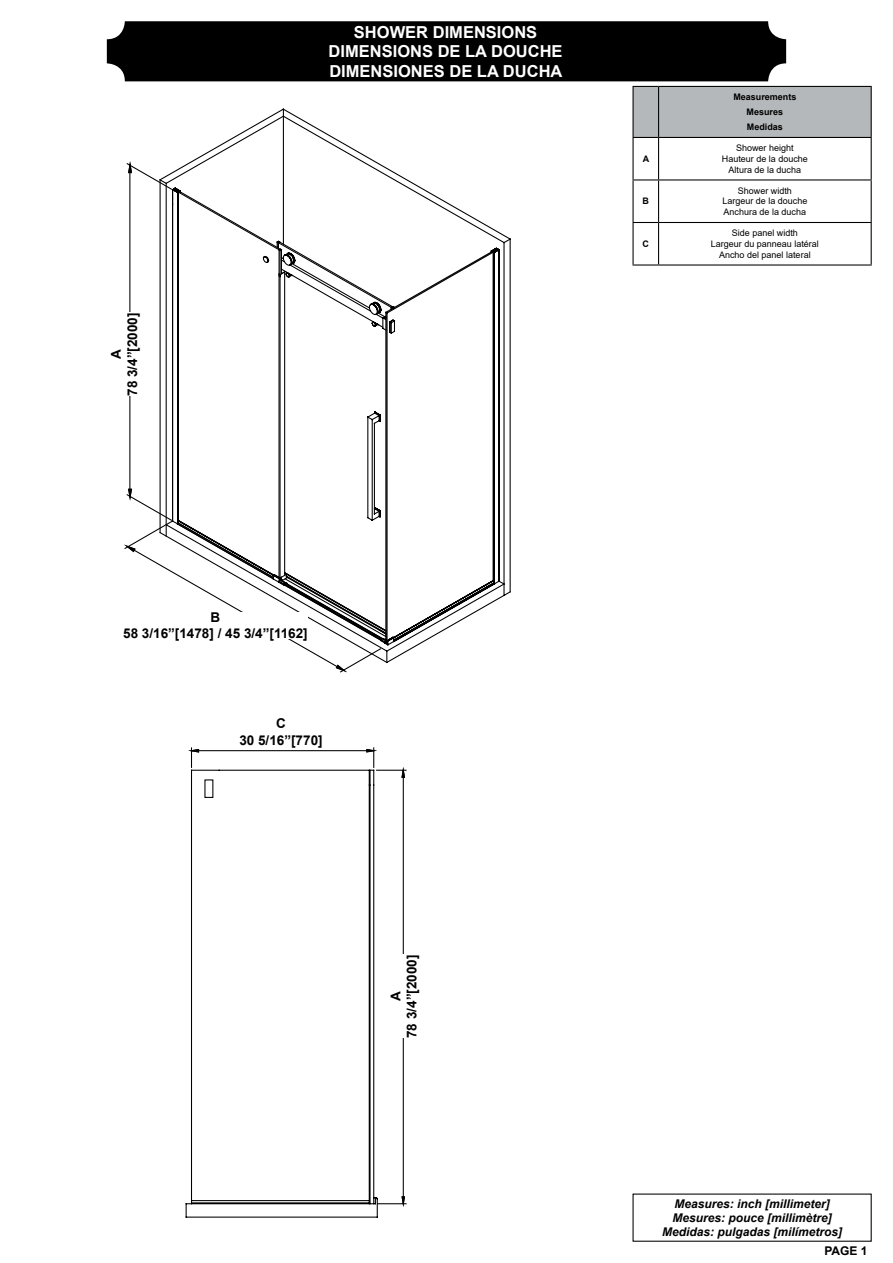
<style>
.page{position:relative;width:893px;height:1263px;background:#fff}
.page>*{position:absolute;margin:0;border:0;box-sizing:border-box;transform-origin:0 0}
.t1{font:700 16.5px/19.8px "Arial";color:#fff;text-align:center}
.t2{font:700 13.5px/16.2px "Arial";color:#000;text-align:center}
.t3{font:italic 700 12px/14.4px "Arial";color:#000;text-align:center}
.t4{font:700 12px "Arial";color:#000}
.t5{font:9px/10.8px "Arial";color:#000;text-align:center}
.t6{font:700 9px/15px "Arial";color:#000;text-align:center}
</style>
<div class="page">
<svg style="left:382px;top:172px;width:123px;height:491px"></svg>
<svg style="left:197px;top:108px;width:198px;height:534px"></svg>
<svg style="left:124px;top:158px;width:258px;height:515px"></svg>
<svg style="left:185px;top:769px;width:222px;height:449px"></svg>
<svg style="left:190px;top:747px;width:216px;height:463px"></svg>
<svg style="left:185px;top:748px;width:195px;height:23px"></svg>
<div style="left:107px;top:21px;width:679px;height:60px;background:#000;border-radius:18px"></div>
<div style="left:111px;top:313px;width:26px;height:83px;background:#fff"></div>
<div style="left:123px;top:612px;width:185px;height:26px;background:#fff"></div>
<div style="left:391px;top:955px;width:26px;height:83px;background:#fff"></div>
<hr style="left:659px;top:86px;width:213px;height:1px;background:#000">
<hr style="left:871px;top:87px;width:1px;height:50px;background:#000">
<div style="left:632px;top:86px;width:239px;height:52px;background:#b5b8bb"></div>
<hr style="left:632px;top:138px;width:2px;height:41px;background:#000">
<hr style="left:659px;top:137px;width:213px;height:1px;background:#000">
<hr style="left:658px;top:138px;width:1px;height:41px;background:#000">
<hr style="left:871px;top:138px;width:1px;height:41px;background:#000">
<svg style="left:632px;top:179px;width:27px;height:1px"></svg>
<hr style="left:632px;top:180px;width:2px;height:42px;background:#000">
<hr style="left:659px;top:179px;width:213px;height:1px;background:#000">
<hr style="left:658px;top:180px;width:1px;height:42px;background:#000">
<hr style="left:871px;top:180px;width:1px;height:42px;background:#000">
<svg style="left:632px;top:222px;width:27px;height:1px"></svg>
<hr style="left:632px;top:223px;width:2px;height:41px;background:#000">
<hr style="left:659px;top:222px;width:213px;height:1px;background:#000">
<hr style="left:658px;top:223px;width:1px;height:41px;background:#000">
<hr style="left:871px;top:223px;width:1px;height:41px;background:#000">
<hr style="left:632px;top:264px;width:27px;height:2px;background:#000">
<hr style="left:659px;top:264px;width:213px;height:2px;background:#000">
<h2 class="t2" style="left:108px;top:396px;width:85px;rotate:-90deg">A<br>78 3/4”[2000]</h2>
<h1 class="t1" style="left:329px;top:22px;width:236px">SHOWER DIMENSIONS<br>DIMENSIONS DE LA DOUCHE<br>DIMENSIONES DE LA DUCHA</h1>
<p class="t6" style="left:733px;top:90px;width:65px">Measurements<br>Mesures<br>Medidas</p>
<p class="t6" style="left:643px;top:151px;width:8px">A</p>
<p class="t5" style="left:722px;top:143px;width:88px">Shower height<br>Hauteur de la douche<br>Altura de la ducha</p>
<p class="t6" style="left:643px;top:194px;width:8px">B</p>
<p class="t5" style="left:722px;top:185px;width:87px">Shower width<br>Largeur de la douche<br>Anchura de la ducha</p>
<p class="t6" style="left:643px;top:236px;width:8px">C</p>
<p class="t5" style="left:711px;top:228px;width:110px">Side panel width<br>Largeur du panneau latéral<br>Ancho del panel lateral</p>
<h2 class="t2" style="left:123px;top:609px;width:186px">B<br>58 3/16”[1478] / 45 3/4”[1162]</h2>
<h2 class="t2" style="left:239px;top:716px;width:85px">C<br>30 5/16”[770]</h2>
<h2 class="t2" style="left:388px;top:1038px;width:85px;rotate:-90deg">A<br>78 3/4”[2000]</h2>
<h3 class="t3" style="left:662px;top:1196px;width:182px">Measures: inch [millimeter]<br>Mesures: pouce [millimètre]<br>Medidas: pulgadas [milímetros]</h3>
<h3 class="t4" style="left:824px;top:1242px;width:45px">PAGE 1</h3>
</div>
